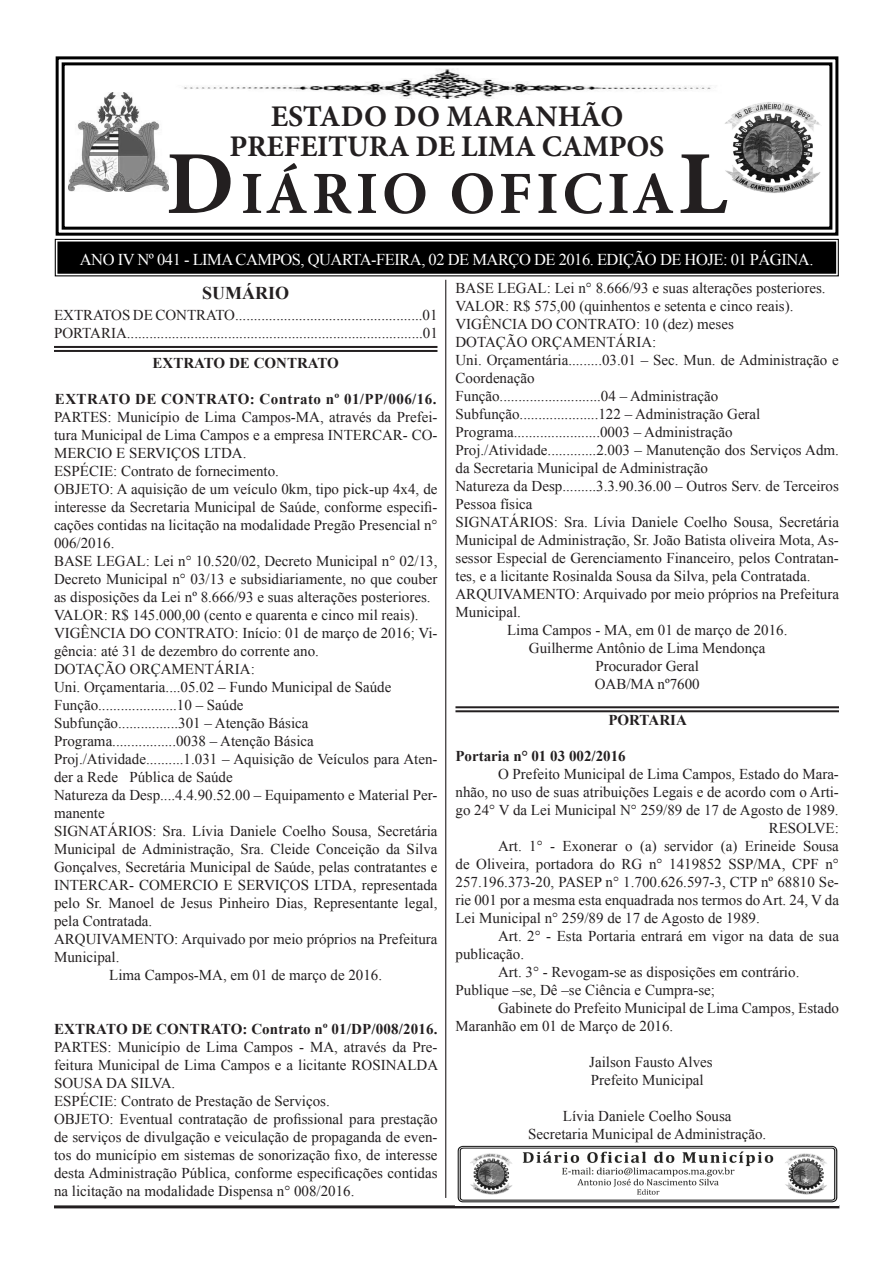
<style>
.page{position:relative;width:893px;height:1263px;background:#fff}
.page>*{position:absolute;margin:0;border:0;box-sizing:border-box;transform-origin:0 0}
.t1{font:700 60px "Minion Pro";letter-spacing:.06em;color:#231f20}
.t2{font:700 30px "Minion Pro";letter-spacing:-.01em;color:#231f20}
.t3{font:700 18px "Times New Roman";color:#231f20}
.t4{font:16.5px "Times New Roman";letter-spacing:-.03em;color:#fff}
.t5{font:15px/18px "Times New Roman";color:#231f20}
.t6{font:700 15px "Times New Roman";letter-spacing:.01em;color:#231f20}
.t7{font:700 15px "Times New Roman";letter-spacing:.03em;color:#231f20}
.s1{font-size:90px}
</style>
<div class="page">
<svg style="left:55px;top:56px;width:784px;height:180px"></svg>
<div style="left:62px;top:62px;width:770px;height:168px;border:3px solid #000"></div>
<svg style="left:54px;top:238px;width:785px;height:39px;background:#242424"></svg>
<div style="left:57px;top:241px;width:779px;height:33px;border:2px solid #000"></div>
<div style="left:61px;top:245px;width:771px;height:25px;border:1px solid #000"></div>
<img style="left:717px;top:97px;width:108px;height:103px">
<hr style="left:54px;top:1205px;width:785px;height:3px;background:#231f20">
<img style="left:68px;top:93px;width:101px;height:98px">
<img style="left:170px;top:69px;width:552px;height:30px">
<hr style="left:54px;top:346px;width:383px;height:2px;background:#231f20">
<hr style="left:54px;top:350px;width:383px;height:2px;background:#231f20">
<hr style="left:445px;top:280px;width:1px;height:918px;background:#231f20">
<hr style="left:455px;top:706px;width:384px;height:2px;background:#231f20">
<hr style="left:455px;top:710px;width:384px;height:2px;background:#231f20">
<img style="left:457px;top:1145px;width:381px;height:58px">
<p class="t2" style="left:271px;top:95px;width:354px">ESTADO DO MARANHÃO</p>
<p class="t2" style="left:230px;top:125px;width:436px">PREFEITURA DE LIMA CAMPOS</p>
<p class="t1" style="left:166px;top:151px;width:563px"><span class="s1">D</span>IÁRIO OFICIA<span class="s1">L</span></p>
<p class="t4" style="left:80px;top:249px;width:735px">ANO IV Nº 041 - LIMA CAMPOS, QUARTA-FEIRA, 02 DE MARÇO DE 2016. EDIÇÃO DE HOJE: 01 PÁGINA.</p>
<p class="t3" style="left:202px;top:280px;width:88px">SUMÁRIO</p>
<p class="t5" style="left:54px;top:306px;width:385px">EXTRATOS DE CONTRATO..................................................01</p>
<p class="t5" style="left:54px;top:324px;width:385px">PORTARIA...............................................................................01</p>
<p class="t6" style="left:153px;top:353px;width:188px">EXTRATO DE CONTRATO</p>
<p class="t7" style="left:55px;top:389px;width:383px">EXTRATO DE CONTRATO: Contrato nº 01/PP/006/16.</p>
<p class="t5" style="left:54px;top:408px;width:385px;text-align:justify">PARTES: Município de Lima Campos-MA, através da Prefei&shy;tura Municipal de Lima Campos e a empresa INTERCAR- CO-MERCIO E SERVIÇOS LTDA.</p>
<p class="t5" style="left:54px;top:462px;width:226px">ESPÉCIE: Contrato de fornecimento.</p>
<p class="t5" style="left:54px;top:480px;width:385px;text-align:justify">OBJETO: A aquisição de um veículo 0km, tipo pick-up 4x4, de interesse da Secretaria Municipal de Saúde, conforme especifi&shy;cações contidas na licitação na modalidade Pregão Presencial n° 006/2016.</p>
<p class="t5" style="left:54px;top:552px;width:385px;text-align:justify">BASE LEGAL: Lei n° 10.520/02, Decreto Municipal n° 02/13, Decreto Municipal n° 03/13 e subsidiariamente, no que couber as disposições da Lei nº 8.666/93 e suas alterações posteriores.</p>
<p class="t5" style="left:54px;top:606px;width:366px">VALOR: R$ 145.000,00 (cento e quarenta e cinco mil reais).</p>
<p class="t5" style="left:54px;top:624px;width:385px">VIGÊNCIA DO CONTRATO: Início: 01 de março de 2016; Vi&shy;gência: até 31 de dezembro do corrente ano.</p>
<p class="t5" style="left:54px;top:660px;width:202px">DOTAÇÃO ORÇAMENTÁRIA:</p>
<p class="t5" style="left:54px;top:678px;width:339px">Uni. Orçamentaria....05.02 – Fundo Municipal de Saúde</p>
<p class="t5" style="left:54px;top:696px;width:191px">Função.....................10 – Saúde</p>
<p class="t5" style="left:54px;top:714px;width:256px">Subfunção................301 – Atenção Básica</p>
<p class="t5" style="left:54px;top:732px;width:261px">Programa.................0038 – Atenção Básica</p>
<p class="t5" style="left:54px;top:750px;width:385px">Proj./Atividade..........1.031 – Aquisição de Veículos para Aten&shy;der a Rede Pública de Saúde</p>
<p class="t5" style="left:54px;top:786px;width:385px">Natureza da Desp....4.4.90.52.00 – Equipamento e Material Per&shy;manente</p>
<p class="t5" style="left:54px;top:822px;width:385px;text-align:justify">SIGNATÁRIOS: Sra. Lívia Daniele Coelho Sousa, Secretária Municipal de Administração, Sra. Cleide Conceição da Silva Gonçalves, Secretária Municipal de Saúde, pelas contratantes e INTERCAR- COMERCIO E SERVIÇOS LTDA, representada pelo Sr. Manoel de Jesus Pinheiro Dias, Representante legal, pela Contratada.</p>
<p class="t5" style="left:54px;top:930px;width:385px">ARQUIVAMENTO: Arquivado por meio próprios na Prefeitura<br>Municipal.</p>
<p class="t5" style="left:109px;top:966px;width:274px">Lima Campos-MA, em 01 de março de 2016.</p>
<p class="t5" style="left:455px;top:279px;width:372px">BASE LEGAL: Lei n° 8.666/93 e suas alterações posteriores.</p>
<p class="t5" style="left:455px;top:297px;width:340px">VALOR: R$ 575,00 (quinhentos e setenta e cinco reais).</p>
<p class="t5" style="left:455px;top:315px;width:280px">VIGÊNCIA DO CONTRATO: 10 (dez) meses</p>
<p class="t5" style="left:455px;top:333px;width:202px">DOTAÇÃO ORÇAMENTÁRIA:</p>
<p class="t5" style="left:455px;top:351px;width:385px">Uni. Orçamentária.........03.01 – Sec. Mun. de Administração e<br>Coordenação</p>
<p class="t5" style="left:455px;top:387px;width:264px">Função...........................04 – Administração</p>
<p class="t5" style="left:455px;top:405px;width:306px">Subfunção.....................122 – Administração Geral</p>
<p class="t5" style="left:455px;top:423px;width:279px">Programa.......................0003 – Administração</p>
<p class="t5" style="left:455px;top:441px;width:385px">Proj./Atividade.............2.003 – Manutenção dos Serviços Adm. da Secretaria Municipal de Administração</p>
<p class="t5" style="left:455px;top:477px;width:385px">Natureza da Desp.........3.3.90.36.00 – Outros Serv. de Terceiros<br>Pessoa física</p>
<p class="t5" style="left:455px;top:513px;width:385px;text-align:justify">SIGNATÁRIOS: Sra. Lívia Daniele Coelho Sousa, Secretária Municipal de Administração, Sr. João Batista oliveira Mota, As&shy;sessor Especial de Gerenciamento Financeiro, pelos Contratan&shy;tes, e a licitante Rosinalda Sousa da Silva, pela Contratada.</p>
<p class="t5" style="left:455px;top:585px;width:385px">ARQUIVAMENTO: Arquivado por meio próprios na Prefeitura<br>Municipal.</p>
<p class="t5" style="left:507px;top:621px;width:282px">Lima Campos - MA, em 01 de março de 2016.</p>
<p class="t5" style="left:529px;top:639px;width:238px">Guilherme Antônio de Lima Mendonça</p>
<p class="t5" style="left:595px;top:657px;width:105px">Procurador Geral</p>
<p class="t5" style="left:595px;top:675px;width:107px">OAB/MA nº7600</p>
<p class="t6" style="left:608px;top:710px;width:80px">PORTARIA</p>
<p class="t6" style="left:455px;top:746px;width:172px">Portaria n° 01 03 002/2016</p>
<p class="t5" style="left:455px;top:765px;width:385px;text-align:justify;text-indent:43px">O Prefeito Municipal de Lima Campos, Estado do Mara&shy;nhão, no uso de suas atribuições Legais e de acordo com o Arti&shy;go 24° V da Lei Municipal N° 259/89 de 17 de Agosto de 1989.</p>
<p class="t5" style="left:769px;top:819px;width:72px">RESOLVE:</p>
<p class="t5" style="left:455px;top:837px;width:385px;text-align:justify;text-indent:43px">Art. 1° - Exonerar o (a) servidor (a) Erineide Sousa de Oliveira, portadora do RG n° 1419852 SSP/MA, CPF n° 257.196.373-20, PASEP n° 1.700.626.597-3, CTP nº 68810 Se&shy;rie 001 por a mesma esta enquadrada nos termos do Art. 24, V da Lei Municipal n° 259/89 de 17 de Agosto de 1989.</p>
<p class="t5" style="left:455px;top:927px;width:385px;text-indent:43px">Art. 2° - Esta Portaria entrará em vigor na data de sua publicação.</p>
<p class="t5" style="left:498px;top:963px;width:303px">Art. 3° - Revogam-se as disposições em contrário.</p>
<p class="t5" style="left:455px;top:981px;width:261px">Publique –se, Dê –se Ciência e Cumpra-se;</p>
<p class="t5" style="left:455px;top:999px;width:385px;text-indent:43px">Gabinete do Prefeito Municipal de Lima Campos, Estado<br>Maranhão em 01 de Março de 2016.</p>
<p class="t5" style="left:589px;top:1053px;width:125px">Jailson Fausto Alves</p>
<p class="t5" style="left:591px;top:1071px;width:114px">Prefeito Municipal</p>
<p class="t5" style="left:563px;top:1107px;width:170px">Lívia Daniele Coelho Sousa</p>
<p class="t5" style="left:528px;top:1125px;width:240px">Secretaria Municipal de Administração.</p>
<p class="t6" style="left:54px;top:1019px;width:385px">EXTRATO DE CONTRATO: Contrato nº 01/DP/008/2016.</p>
<p class="t5" style="left:54px;top:1038px;width:386px;text-align:justify">PARTES: Município de Lima Campos - MA, através da Pre&shy;feitura Municipal de Lima Campos e a licitante ROSINALDA SOUSA DA SILVA.</p>
<p class="t5" style="left:54px;top:1092px;width:277px">ESPÉCIE: Contrato de Prestação de Serviços.</p>
<p class="t5" style="left:54px;top:1110px;width:385px;text-align:justify">OBJETO: Eventual contratação de profissional para prestação de serviços de divulgação e veiculação de propaganda de even&shy;tos do município em sistemas de sonorização fixo, de interesse desta Administração Pública, conforme especificações contidas na licitação na modalidade Dispensa n° 008/2016.</p>
</div>
